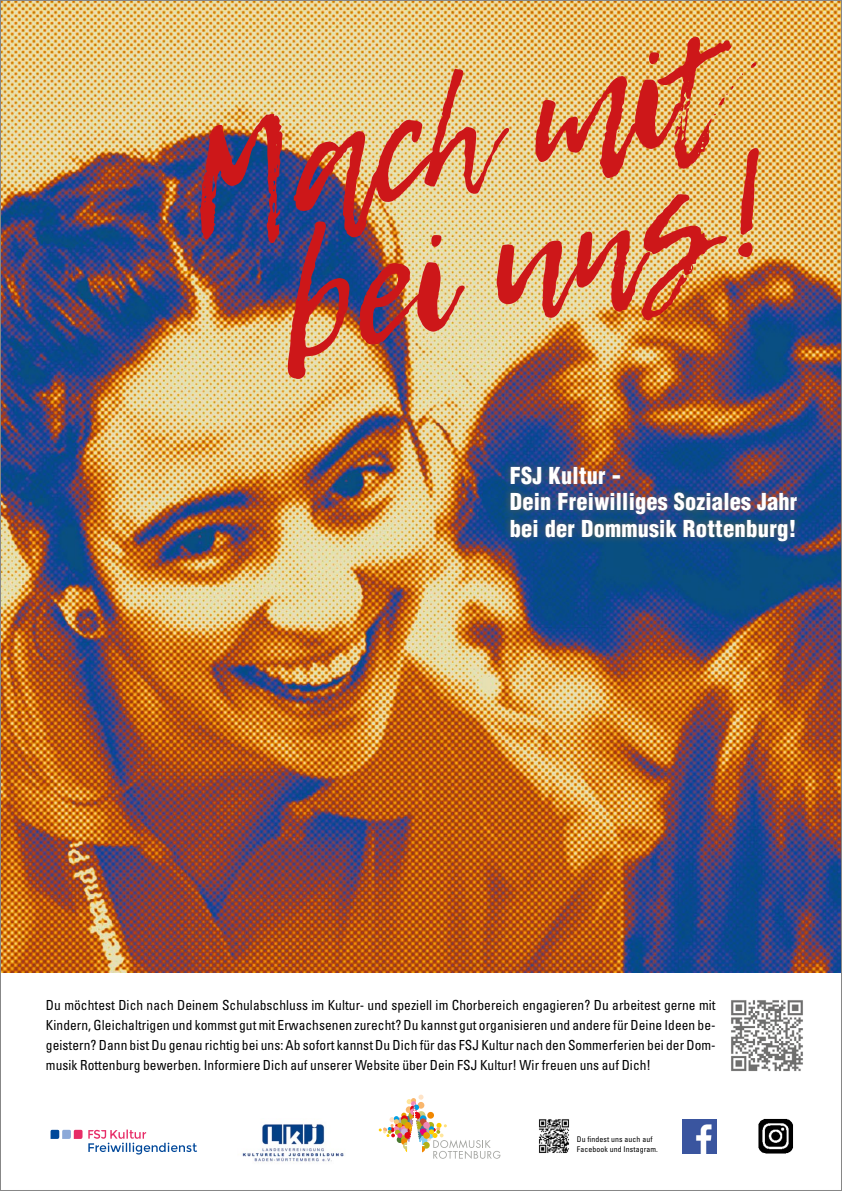
<style>
.page{position:relative;width:842px;height:1191px;background:#fff}
.page>*{position:absolute;margin:0;border:0;box-sizing:border-box;transform-origin:0 0}
.t1{font:italic 148.1px/137.7px "Lemon Tuesday";color:#cd1719;text-align:center}
.t2{font:900 condensed 22.8px/26.3px "Helvetica";letter-spacing:.01em;color:#fff}
.t3{font:condensed 13.9px/19.9px "Univers LT Std";letter-spacing:.005em;color:#000;text-align:justify}
.t4{font:condensed 7.8px/10px "Univers LT Std";letter-spacing:.01em;color:#000}
</style>
<div class="page">
<img style="left:2px;top:2px;width:838px;height:970px">
<svg style="left:51px;top:1129px;width:146px;height:25px"></svg>
<img style="left:242px;top:1124px;width:102px;height:38px">
<img style="left:379px;top:1094px;width:121px;height:65px">
<img style="left:682px;top:1119px;width:34px;height:34px">
<img style="left:539px;top:1119px;width:30px;height:34px">
<img style="left:758px;top:1118px;width:35px;height:36px">
<div style="left:503px;top:459px;width:302px;height:89px;background:#dd7500;opacity:.41"></div>
<img style="left:731px;top:1000px;width:72px;height:71px">
<h1 class="t1" style="left:166px;top:123px;width:568px;rotate:-11deg">Mach mit bei uns!</h1>
<h2 class="t2" style="left:510px;top:462px;width:289px">FSJ Kultur -<br>Dein Freiwilliges Soziales Jahr bei der Dommusik Rottenburg!</h2>
<p class="t3" style="left:46px;top:995px;width:671px">Du möchtest Dich nach Deinem Schulabschluss im Kultur- und speziell im Chorbereich engagieren? Du arbeitest gerne mit Kindern, Gleichaltrigen und kommst gut mit Erwachsenen zurecht? Du kannst gut organisieren und andere für Deine Ideen be&shy;geistern? Dann bist Du genau richtig bei uns: Ab sofort kannst Du Dich für das FSJ Kultur nach den Sommerferien bei der Dom&shy;musik Rottenburg bewerben. Informiere Dich auf unserer Website über Dein FSJ Kultur! Wir freuen uns auf Dich!</p>
<p class="t4" style="left:577px;top:1133px;width:82px">Du findest uns auch auf<br>Facebook und Instagram.</p>
</div>
